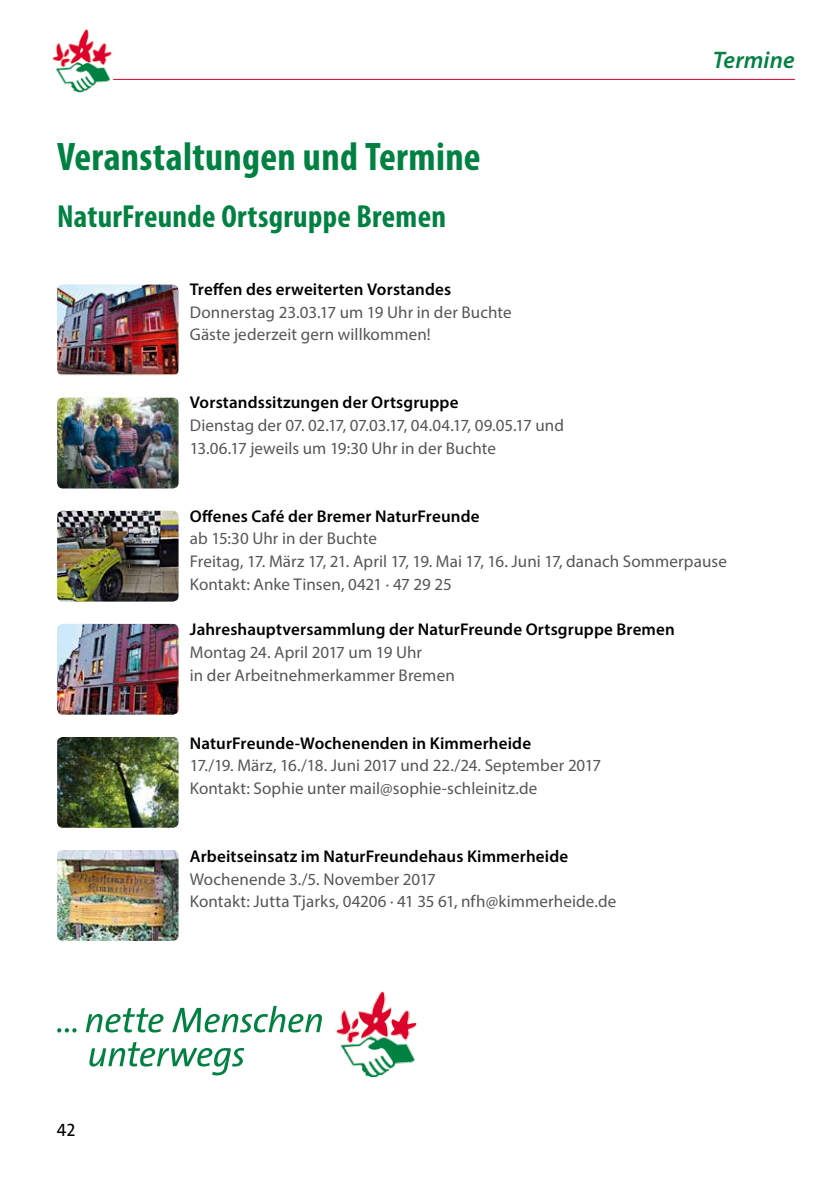
<style>
.page{position:relative;width:840px;height:1191px;background:#fff}
.page>*{position:absolute;margin:0;border:0;box-sizing:border-box;transform-origin:0 0}
.t1{font:700 condensed 40px "Myriad Pro";letter-spacing:.01em;color:#008142}
.t2{font:700 condensed 32px "Myriad Pro";letter-spacing:.01em;color:#008142}
.t3{font:italic 600 24px "Myriad Pro";letter-spacing:.005em;color:#008142}
.t4{font:18px "The Sans Regular Caps";color:#000}
.t5{font:17px/22.6px "Myriad Pro";letter-spacing:.005em;color:#565655}
.t6{font:600 17px "Myriad Pro";letter-spacing:.01em;color:#000}
</style>
<div class="page">
<hr style="left:113px;top:79px;width:681px;height:1px;background:#dd002c">
<img style="left:52px;top:30px;width:63px;height:63px">
<svg style="left:89px;top:1041px;width:155px;height:34px"></svg>
<svg style="left:57px;top:1006px;width:265px;height:26px"></svg>
<img style="left:336px;top:991px;width:82px;height:87px">
<img style="left:57px;top:285px;width:121px;height:89px">
<img style="left:57px;top:398px;width:121px;height:90px">
<img style="left:57px;top:511px;width:121px;height:90px">
<img style="left:57px;top:624px;width:121px;height:90px">
<img style="left:57px;top:737px;width:121px;height:90px">
<img style="left:57px;top:850px;width:121px;height:90px">
<h1 class="t1" style="left:57px;top:132px;width:425px">Veranstaltungen und Termine</h1>
<h2 class="t2" style="left:57px;top:196px;width:390px">NaturFreunde Ortsgruppe Bremen</h2>
<p class="t6" style="left:190px;top:278px;width:263px">Treffen des erweiterten Vorstandes</p>
<p class="t5" style="left:190px;top:300px;width:323px">Donnerstag 23.03.17 um 19 Uhr in der Buchte<br>Gäste jederzeit gern willkommen!</p>
<p class="t6" style="left:190px;top:392px;width:270px">Vorstandssitzungen der Ortsgruppe</p>
<p class="t5" style="left:190px;top:414px;width:375px">Dienstag der 07. 02.17, 07.03.17, 04.04.17, 09.05.17 und<br>13.06.17 jeweils um 19:30 Uhr in der Buchte</p>
<h3 class="t3" style="left:712px;top:45px;width:83px">Termine</h3>
<p class="t6" style="left:190px;top:505px;width:291px">Offenes Café der Bremer NaturFreunde</p>
<p class="t5" style="left:190px;top:527px;width:538px">ab 15:30 Uhr in der Buchte<br>Freitag, 17. März 17, 21. April 17, 19. Mai 17, 16. Juni 17, danach Sommerpause<br>Kontakt: Anke Tinsen, 0421 · 47 29 25</p>
<p class="t6" style="left:190px;top:618px;width:486px">Jahreshauptversammlung der NaturFreunde Ortsgruppe Bremen</p>
<p class="t5" style="left:190px;top:640px;width:266px">Montag 24. April 2017 um 19 Uhr<br>in der Arbeitnehmerkammer Bremen</p>
<p class="t6" style="left:190px;top:732px;width:342px">NaturFreunde-Wochenenden in Kimmerheide</p>
<p class="t5" style="left:190px;top:754px;width:412px">17./19. März, 16./18. Juni 2017 und 22./24. September 2017<br>Kontakt: Sophie unter mail@sophie-schleinitz.de</p>
<p class="t4" style="left:57px;top:1120px;width:20px">42</p>
<p class="t6" style="left:190px;top:845px;width:379px">Arbeitseinsatz im NaturFreundehaus Kimmerheide</p>
<p class="t5" style="left:190px;top:867px;width:428px">Wochenende 3./5. November 2017<br>Kontakt: Jutta Tjarks, 04206 · 41 35 61, nfh@kimmerheide.de</p>
</div>
